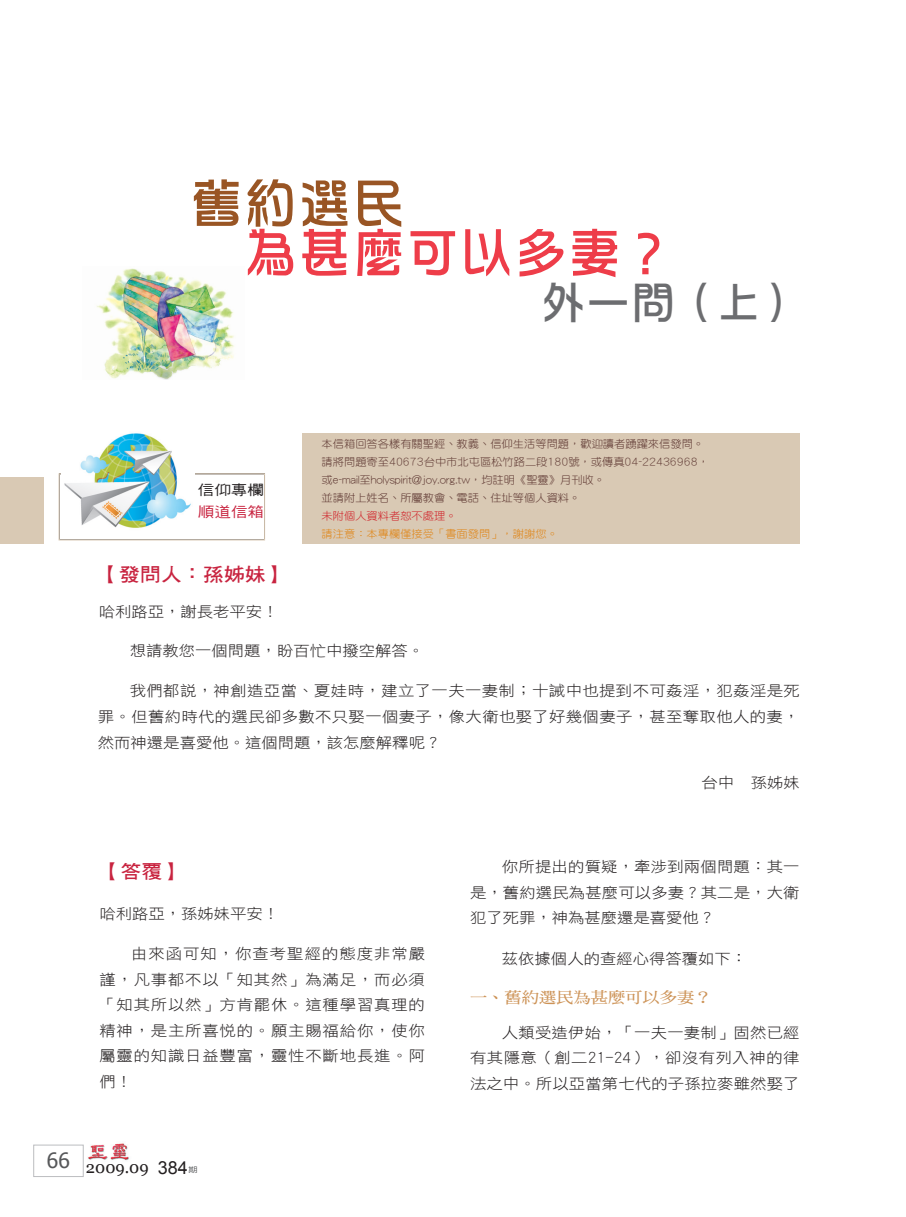
<style>
.page{position:relative;width:906px;height:1217px;background:#fff}
.page>*{position:absolute;margin:0;border:0;box-sizing:border-box;transform-origin:0 0}
.t1{font:54px "DF Hua Zong W5 WIN BF";color:#ee3d49}
.t2{font:54px "DF Hua Zong W5 WIN BF";color:#995524}
.t3{font:45px "DF Hua Zong W5 WIN BF";color:#6c6d70}
.t4{font:18.9px "DF Hei W7 WIN BF";color:#c8233f;scale:1.11 1}
.t5{font:16.5px "Georgia";color:#231f20}
.t6{font:15.6px "DF Ming W7 WIN BF";color:#cd9357;scale:1.11 1}
.t7{font:14.7px/25.5px "DF Hei W3 WIN BF";letter-spacing:.01em;color:#231f20;text-align:justify;scale:1.11 1}
.t8{font:14.1px "DF Hei W5 WIN BF";color:#231f20;scale:1.18 1}
.t9{font:14.1px "DF Hei W5 WIN BF";color:#c8233f;scale:1.18 1}
.t10{font:10.65px/18px "DF Yuan W3 WINP BF";color:#613b35;scale:1.05 1}
.t11{font:10.65px "DF Yuan W3 WINP BF";color:#df8619;scale:1.05 1}
.t12{font:10.65px "DF Yuan W3 WINP BF";color:#d1232a;scale:1.05 1}
.t13{font:7.5px "DF Hei W5 WIN BF";color:#57585a;scale:1.25 1}
.s1{font-size:42px}
.s2{font-family:"Arial";font-size:18px}
</style>
<div class="page">
<div style="left:33px;top:1144px;width:50px;height:32px;border:1px solid #bcbdc0"></div>
<img style="left:88px;top:1143px;width:41px;height:18px">
<img style="left:96px;top:268px;width:138px;height:111px">
<div style="left:302px;top:433px;width:497px;height:111px;background:#d9c9b4"></div>
<div style="left:59px;top:473px;width:206px;height:67px;border:1px solid #d9c9b4"></div>
<img style="left:61px;top:433px;width:134px;height:95px">
<div style="left:0;top:477px;width:43px;height:66px;background:#d9c9b4"></div>
<h1 class="t2" style="left:189px;top:176px;width:217px">舊約選民</h1>
<h1 class="t1" style="left:243px;top:226px;width:433px">為甚麼可以多妻？</h1>
<h2 class="t3" style="left:540px;top:280px;width:262px">外一問<span class="s1">（上）</span></h2>
<p class="t8" style="left:198px;top:483px;width:57px">信仰專欄</p>
<p class="t9" style="left:198px;top:504px;width:57px">順道信箱</p>
<p class="t10" style="left:321px;top:434px;width:370px">本信箱回答各樣有關聖經、教義、信仰生活等問題，歡迎讀者踴躍來信發問。請將問題寄至40673台中市北屯區松竹路二段180號，或傳真04-22436968，或e-mail至holyspirit@joy.org.tw，均註明《聖靈》月刊收。<br>並請附上姓名、所屬教會、電話、住址等個人資料。</p>
<p class="t12" style="left:321px;top:510px;width:130px">未附個人資料者恕不處理。</p>
<p class="t11" style="left:321px;top:528px;width:227px">請注意：本專欄僅接受「書面發問」，謝謝您。</p>
<p class="t4" style="left:98px;top:564px;width:172px">【發問人：孫姊妹】</p>
<p class="t7" style="left:99px;top:599px;width:164px">哈利路亞，謝長老平安！</p>
<p class="t7" style="left:130px;top:637px;width:267px">想請教您一個問題，盼百忙中撥空解答。</p>
<p class="t7" style="left:98px;top:678px;width:634px;text-indent:32px">我們都說，神創造亞當、夏娃時，建立了一夫一妻制；十誡中也提到不可姦淫，犯姦淫是死罪。但舊約時代的選民卻多數不只娶一個妻子，像大衛也娶了好幾個妻子，甚至奪取他人的妻，然而神還是喜愛他。這個問題，該怎麼解釋呢？</p>
<p class="t7" style="left:701px;top:769px;width:90px">台中　孫姊妹</p>
<p class="t4" style="left:99px;top:861px;width:77px">【答覆】</p>
<p class="t7" style="left:99px;top:900px;width:164px">哈利路亞，孫姊妹平安！</p>
<p class="t7" style="left:99px;top:940px;width:295px;text-indent:32px">由來函可知，你查考聖經的態度非常嚴謹，凡事都不以「知其然」為滿足，而必須「知其所以然」方肯罷休。這種學習真理的精神，是主所喜悅的。願主賜福給你，使你屬靈的知識日益豐富，靈性不斷地長進。阿們！</p>
<p class="t5" style="left:47px;top:1157px;width:142px"><sup>66</sup> 2009.09 <span class="s2">384</span></p>
<p class="t13" style="left:188px;top:1165px;width:9px">期</p>
<p class="t7" style="left:470px;top:854px;width:298px;text-indent:32px">你所提出的質疑，牽涉到兩個問題：其一是，舊約選民為甚麼可以多妻？其二是，大衛犯了死罪，神為甚麼還是喜愛他？</p>
<p class="t7" style="left:502px;top:945px;width:222px">茲依據個人的查經心得答覆如下：</p>
<p class="t6" style="left:470px;top:989px;width:219px">一、舊約選民為甚麼可以多妻？</p>
<p class="t7" style="left:470px;top:1019px;width:298px;text-indent:32px">人類受造伊始，「一夫一妻制」固然已經有其隱意（創二21-24），卻沒有列入神的律法之中。所以亞當第七代的子孫拉麥雖然娶了</p>
</div>
